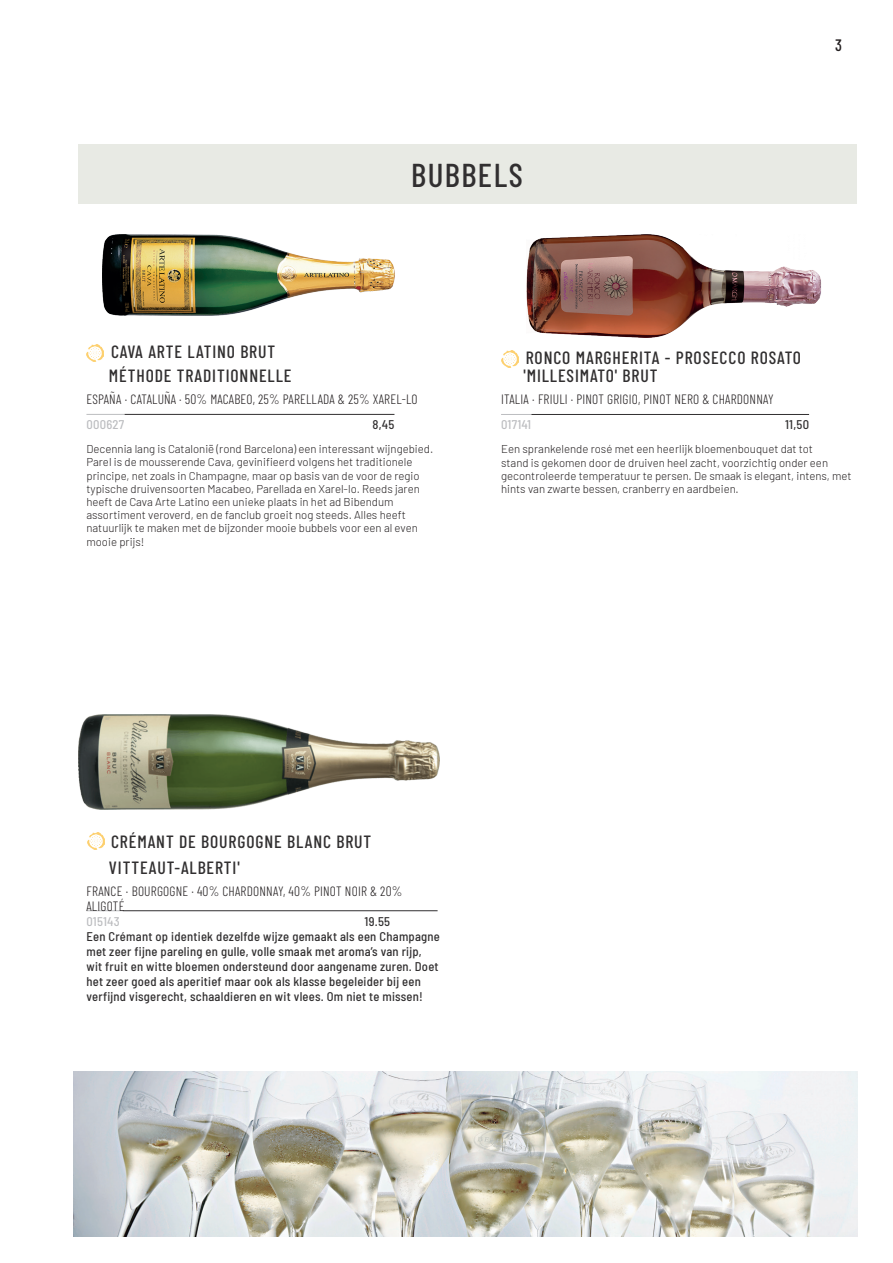
<style>
.page{position:relative;width:893px;height:1263px;background:#fff}
.page>*{position:absolute;margin:0;border:0;box-sizing:border-box;transform-origin:0 0}
.t1{font:500 33px "Barlow Condensed";letter-spacing:.045em;color:#312f30}
.t2{font:500 17.7px/18px "Barlow Condensed";letter-spacing:.05em;color:#312f30}
.t3{font:500 16.5px "Barlow Condensed";color:#231f20}
.t4{font:300 13.5px/15px "Barlow Condensed";letter-spacing:.015em;color:#231f20}
.t5{font:500 semi-condensed 12.6px/15px "Barlow";letter-spacing:.02em;color:#312f30}
.t6{font:500 semi-condensed 12.6px "Barlow";letter-spacing:.02em;color:#bcbdc0}
.t7{font:300 11.4px/13.2px "Barlow";color:#231f20}
.s1{font-weight:200}
</style>
<div class="page">
<div style="left:78px;top:145px;width:778px;height:59px;background:#e8eae4"></div>
<img style="left:527px;top:235px;width:294px;height:102px">
<hr style="left:501px;top:414px;width:30px;height:1px;background:#bcbdc0">
<hr style="left:531px;top:414px;width:278px;height:1px;background:#312f30">
<img style="left:103px;top:235px;width:292px;height:81px">
<hr style="left:86px;top:414px;width:39px;height:1px;background:#bcbdc0">
<hr style="left:125px;top:414px;width:269px;height:1px;background:#312f30">
<img style="left:87px;top:344px;width:16px;height:17px">
<img style="left:502px;top:350px;width:17px;height:17px">
<img style="left:79px;top:714px;width:361px;height:95px">
<hr style="left:86px;top:910px;width:37px;height:1px;background:#bcbdc0">
<hr style="left:123px;top:910px;width:315px;height:1px;background:#312f30">
<img style="left:87px;top:832px;width:17px;height:17px">
<img style="left:73px;top:1071px;width:785px;height:165px">
<h1 class="t1" style="left:411px;top:151px;width:113px">BUBBELS</h1>
<h3 class="t3" style="left:835px;top:33px;width:8px">3</h3>
<h2 class="t2" style="left:109px;top:338px;width:184px;line-height:24.3px">CAVA ARTE LATINO BRUT<br>MÉTHODE TRADITIONNELLE</h2>
<p class="t4" style="left:86px;top:390px;width:333px">ESPAÑA <span class="s1">·</span> CATALUÑA <span class="s1">·</span> 50% MACABEO, 25% PARELLADA &amp; 25% XAREL-LO</p>
<p class="t6" style="left:86px;top:416px;width:39px">000627</p>
<p class="t5" style="left:373px;top:416px;width:23px">8,45</p>
<p class="t7" style="left:86px;top:442px;width:348px">Decennia lang is Catalonië (rond Barcelona) een interessant wijngebied.<br>Parel is de mousserende Cava, gevinifieerd volgens het traditionele principe, net zoals in Champagne, maar op basis van de voor de regio typische druivensoorten Macabeo, Parellada en Xarel-lo. Reeds jaren heeft de Cava Arte Latino een unieke plaats in het ad Bibendum assortiment veroverd, en de fanclub groeit nog steeds. Alles heeft natuurlijk te maken met de bijzonder mooie bubbels voor een al even mooie prijs!</p>
<h2 class="t2" style="left:523px;top:348px;width:279px">RONCO MARGHERITA - PROSECCO ROSATO 'MILLESIMATO' BRUT</h2>
<p class="t4" style="left:501px;top:390px;width:274px">ITALIA <span class="s1">·</span> FRIULI <span class="s1">·</span> PINOT GRIGIO, PINOT NERO &amp; CHARDONNAY</p>
<p class="t6" style="left:501px;top:416px;width:32px">017141</p>
<p class="t5" style="left:785px;top:416px;width:25px">11,50</p>
<p class="t7" style="left:501px;top:442px;width:352px">Een sprankelende rosé met een heerlijk bloemenbouquet dat tot<br>stand is gekomen door de druiven heel zacht, voorzichtig onder een gecontroleerde temperatuur te persen. De smaak is elegant, intens, met hints van zwarte bessen, cranberry en aardbeien.</p>
<h2 class="t2" style="left:109px;top:828px;width:264px;line-height:26px">CRÉMANT DE BOURGOGNE BLANC BRUT<br>VITTEAUT-ALBERTI'</h2>
<p class="t4" style="left:86px;top:882px;width:318px">FRANCE <span class="s1">·</span> BOURGOGNE <span class="s1">·</span> 40% CHARDONNAY, 40% PINOT NOIR &amp; 20%<br>ALIGOTÉ</p>
<p class="t6" style="left:86px;top:912px;width:35px">015143</p>
<p class="t5" style="left:86px;top:913px;width:355px;text-indent:278px">19.55<br>Een Crémant op identiek dezelfde wijze gemaakt als een Champagne met zeer fijne pareling en gulle, volle smaak met aroma’s van rijp, wit fruit en witte bloemen ondersteund door aangename zuren. Doet het zeer goed als aperitief maar ook als klasse begeleider bij een verfijnd visgerecht, schaaldieren en wit vlees. Om niet te missen!</p>
</div>
